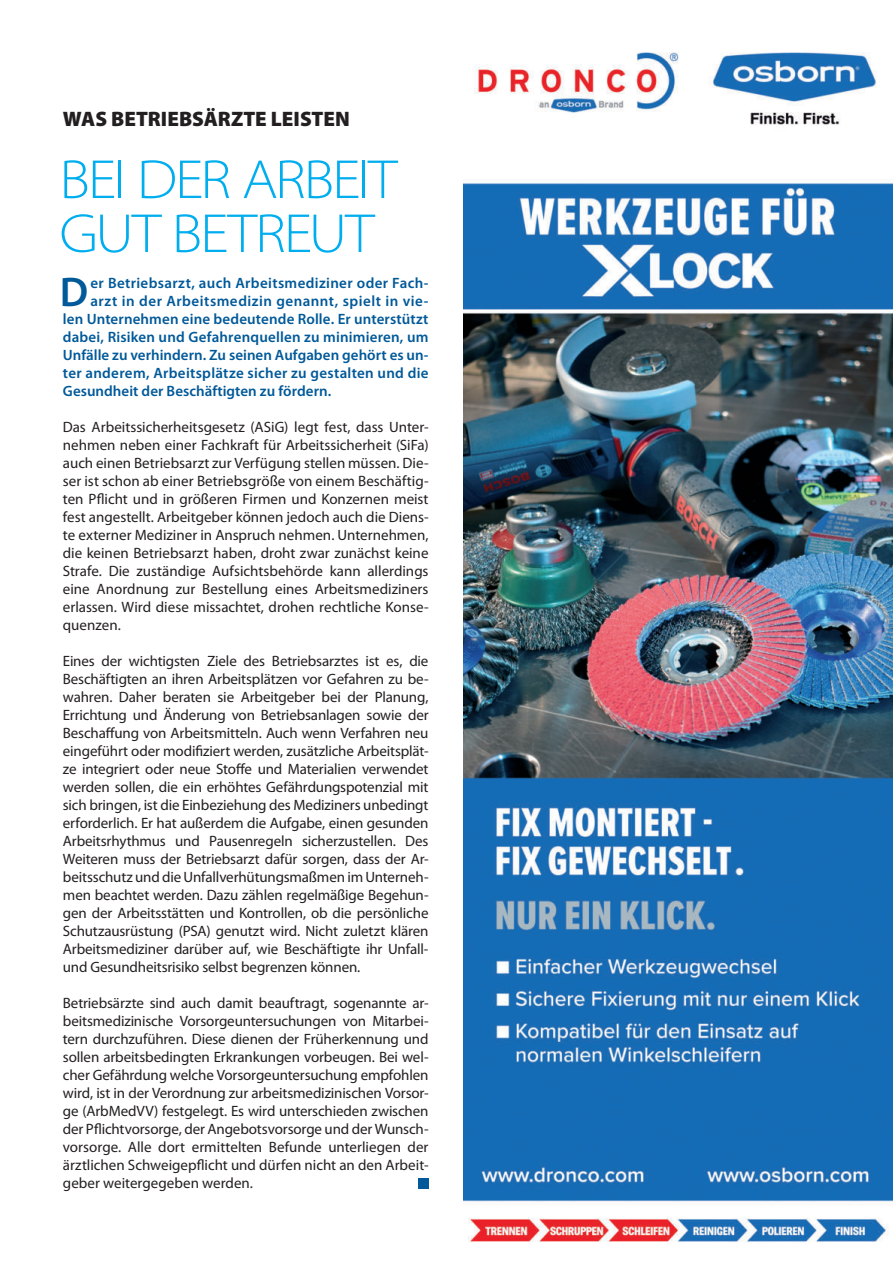
<style>
.page{position:relative;width:893px;height:1263px;background:#fff}
.page>*{position:absolute;margin:0;border:0;box-sizing:border-box;transform-origin:0 0}
.t1{font:300 semi-expanded 55.5px/54px "Myriad Pro";letter-spacing:-.035em;color:#00aeef}
.t2{font:600 41.7px "Myriad Pro";color:#005999}
.t3{font:900 21px "Myriad Pro";letter-spacing:-.005em;color:#231f20}
.t4{font:15px/18px "Myriad Pro";letter-spacing:-.005em;color:#231f20;text-align:justify}
.t5{font:600 15px "Myriad Pro";letter-spacing:.015em;color:#005999}
</style>
<div class="page">
<img style="left:464px;top:52px;width:429px;height:1190px">
<div style="left:418px;top:1178px;width:11px;height:10px;background:#005999"></div>
<h3 class="t3" style="left:63px;top:108px;width:289px">WAS BETRIEBSÄRZTE LEISTEN</h3>
<h1 class="t1" style="left:60px;top:152px;width:339px">BEI DER ARBEIT<br>GUT BETREUT</h1>
<h2 class="t2" style="left:60px;top:276px;width:30px">D</h2>
<p class="t5" style="left:91px;top:277px;width:340px">er Betriebsarzt, auch Arbeitsmediziner oder Fach-</p>
<p class="t5" style="left:91px;top:295px;width:339px">arzt in der Arbeitsmedizin genannt, spielt in vie-</p>
<p class="t5" style="left:63px;top:313px;width:367px">len Unternehmen eine bedeutende Rolle. Er unterstützt</p>
<p class="t5" style="left:63px;top:331px;width:367px">dabei, Risiken und Gefahrenquellen zu minimieren, um</p>
<p class="t5" style="left:63px;top:349px;width:367px">Unfälle zu verhindern. Zu seinen Aufgaben gehört es un-</p>
<p class="t5" style="left:63px;top:367px;width:367px">ter anderem, Arbeitsplätze sicher zu gestalten und die</p>
<p class="t5" style="left:63px;top:385px;width:270px">Gesundheit der Beschäftigten zu fördern.</p>
<p class="t4" style="left:63px;top:418px;width:367px">Das Arbeitssicherheitsgesetz (ASiG) legt fest, dass Unter&shy;nehmen neben einer Fachkraft für Arbeitssicherheit (SiFa) auch einen Betriebsarzt zur Verfügung stellen müssen. Die&shy;ser ist schon ab einer Betriebsgröße von einem Beschäftig&shy;ten Pflicht und in größeren Firmen und Konzernen meist fest angestellt. Arbeitgeber können jedoch auch die Diens&shy;te externer Mediziner in Anspruch nehmen. Unternehmen, die keinen Betriebsarzt haben, droht zwar zunächst keine Strafe. Die zuständige Aufsichtsbehörde kann allerdings eine Anordnung zur Bestellung eines Arbeitsmediziners erlassen. Wird diese missachtet, drohen rechtliche Konse&shy;quenzen.</p>
<p class="t4" style="left:63px;top:652px;width:367px">Eines der wichtigsten Ziele des Betriebsarztes ist es, die Beschäftigten an ihren Arbeitsplätzen vor Gefahren zu be&shy;wahren. Daher beraten sie Arbeitgeber bei der Planung, Errichtung und Änderung von Betriebsanlagen sowie der Beschaffung von Arbeitsmitteln. Auch wenn Verfahren neu eingeführt oder modifiziert werden, zusätzliche Arbeitsplät&shy;ze integriert oder neue Stoffe und Materialien verwendet werden sollen, die ein erhöhtes Gefährdungspotenzial mit sich bringen, ist die Einbeziehung des Mediziners unbedingt erforderlich. Er hat außerdem die Aufgabe, einen gesunden Arbeitsrhythmus und Pausenregeln sicherzustellen. Des Weiteren muss der Betriebsarzt dafür sorgen, dass der Ar&shy;beitsschutz und die Unfallverhütungsmaßmen im Unterneh&shy;men beachtet werden. Dazu zählen regelmäßige Begehun&shy;gen der Arbeitsstätten und Kontrollen, ob die persönliche Schutzausrüstung (PSA) genutzt wird. Nicht zuletzt klären Arbeitsmediziner darüber auf, wie Beschäftigte ihr Unfall&shy;und Gesundheitsrisiko selbst begrenzen können.</p>
<p class="t4" style="left:63px;top:994px;width:367px">Betriebsärzte sind auch damit beauftragt, sogenannte ar&shy;beitsmedizinische Vorsorgeuntersuchungen von Mitarbei&shy;tern durchzuführen. Diese dienen der Früherkennung und sollen arbeitsbedingten Erkrankungen vorbeugen. Bei wel&shy;cher Gefährdung welche Vorsorgeuntersuchung empfohlen wird, ist in der Verordnung zur arbeitsmedizinischen Vorsor&shy;ge (ArbMedVV) festgelegt. Es wird unterschieden zwischen der Pflichtvorsorge, der Angebotsvorsorge und der Wunsch&shy;vorsorge. Alle dort ermittelten Befunde unterliegen der ärztlichen Schweigepflicht und dürfen nicht an den Arbeit&shy;geber weitergegeben werden.</p>
</div>
